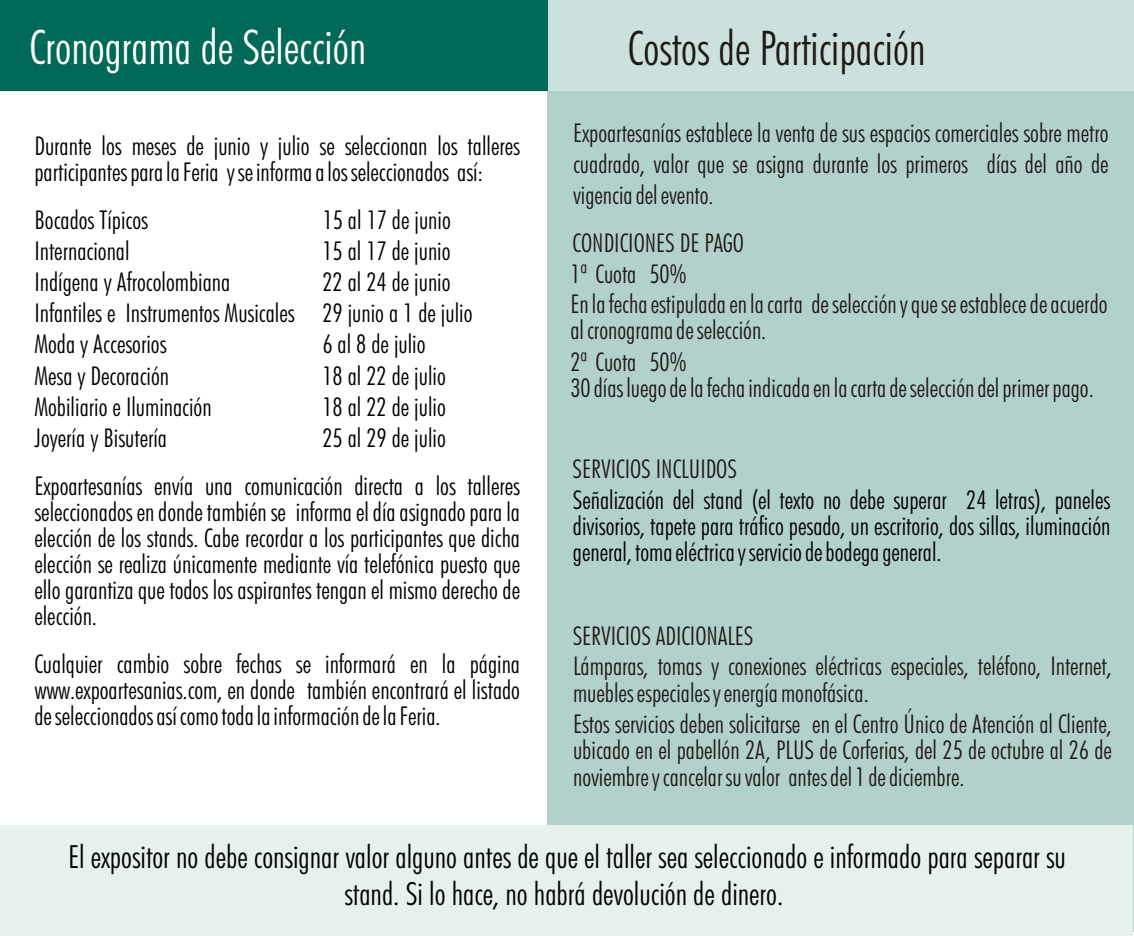
<style>
.page{position:relative;width:1134px;height:936px;background:#fff}
.page>*{position:absolute;margin:0;border:0;box-sizing:border-box;transform-origin:0 0}
.t1{font:48px "Futura Lt Cn BT";color:#fff}
.t2{font:48px "Futura Lt Cn BT";color:#1f1a17}
.t3{font:32px/37px "Futura Lt Cn BT";color:#000;text-align:center}
.t4{font:26px/26px "Futura Lt Cn BT";color:#000}
.t5{font:26px/26.4px "Futura Lt Cn BT";color:#1f1a17}
</style>
<div class="page">
<div style="left:547px;top:78px;width:587px;height:854px;background:#b3d1cc"></div>
<div style="left:1px;top:825px;width:1132px;height:111px;background:#e6f0ed"></div>
<div style="left:0;top:0;width:1134px;height:91px;background:#006957"></div>
<div style="left:548px;top:0;width:586px;height:91px;background:#cce0de"></div>
<h1 class="t1" style="left:29px;top:28px;width:338px">Cronograma de Selección</h1>
<p class="t4" style="left:34px;top:135px;width:487px">Durante los meses de junio y julio se seleccionan los talleres participantes para la Feria y se informa a los seleccionados así:</p>
<p class="t4" style="left:34px;top:209px;width:115px">Bocados Típicos</p>
<p class="t4" style="left:323px;top:209px;width:130px">15 al 17 de junio</p>
<p class="t4" style="left:34px;top:240px;width:97px">Internacional</p>
<p class="t4" style="left:322px;top:240px;width:130px">15 al 17 de junio</p>
<p class="t4" style="left:34px;top:271px;width:197px">Indígena y Afrocolombiana</p>
<p class="t4" style="left:34px;top:269px;width:440px;line-height:31.2px;text-indent:288px">22 al 24 de junio<br>Infantiles e Instrumentos Musicales 29 junio a 1 de julio<br>Moda y Accesorios</p>
<p class="t4" style="left:322px;top:334px;width:105px">6 al 8 de julio</p>
<p class="t4" style="left:34px;top:365px;width:136px">Mesa y Decoración</p>
<p class="t4" style="left:322px;top:365px;width:125px">18 al 22 de julio</p>
<p class="t4" style="left:34px;top:396px;width:179px">Mobiliario e Iluminación</p>
<p class="t4" style="left:322px;top:396px;width:125px">18 al 22 de julio</p>
<p class="t4" style="left:34px;top:427px;width:134px">Joyería y Bisutería</p>
<p class="t4" style="left:34px;top:416px;width:487px;line-height:48px;text-indent:288px">25 al 29 de julio<br>Expoartesanías envía una comunicación directa a los talleres</p>
<p class="t4" style="left:34px;top:501px;width:487px;text-align:justify">seleccionados en donde también se informa el día asignado para la elección de los stands. Cabe recordar a los participantes que dicha elección se realiza únicamente mediante vía telefónica puesto que ello garantiza que todos los aspirantes tengan el mismo derecho de elección.</p>
<p class="t4" style="left:34px;top:653px;width:487px;text-align:justify">Cualquier cambio sobre fechas se informará en la página www.expoartesanias.com, en donde también encontrará el listado de seleccionados así como toda la información de la Feria.</p>
<h1 class="t2" style="left:628px;top:28px;width:299px">Costos de Participación</h1>
<p class="t5" style="left:573px;top:119px;width:537px;line-height:31.2px;text-align:justify">Expoartesanías establece la venta de sus espacios comerciales sobre metro cuadrado, valor que se asigna durante los primeros días del año de vigencia del evento.</p>
<p class="t5" style="left:573px;top:232px;width:173px">CONDICIONES DE PAGO</p>
<p class="t5" style="left:570px;top:261px;width:539px;line-height:30px">1ª Cuota 50%<br>En la fecha estipulada en la carta de selección y que se establece de acuerdo</p>
<p class="t5" style="left:570px;top:316px;width:197px;line-height:32px">al cronograma de selección.<br>2ª Cuota 50%</p>
<p class="t5" style="left:570px;top:377px;width:525px">30 días luego de la fecha indicada en la carta de selección del primer pago.</p>
<p class="t5" style="left:573px;top:458px;width:166px">SERVICIOS INCLUIDOS</p>
<p class="t4" style="left:573px;top:489px;width:539px;text-align:justify">Señalización del stand (el texto no debe superar 24 letras), paneles divisorios, tapete para tráfico pesado, un escritorio, dos sillas, iluminación general, toma eléctrica y servicio de bodega general.</p>
<p class="t5" style="left:573px;top:625px;width:182px">SERVICIOS ADICIONALES</p>
<p class="t5" style="left:573px;top:655px;width:540px">Lámparas, tomas y conexiones eléctricas especiales, teléfono, Internet, muebles especiales y energía monofásica.</p>
<p class="t5" style="left:573px;top:713px;width:540px;text-align:justify">Estos servicios deben solicitarse en el Centro Único de Atención al Cliente, ubicado en el pabellón 2A, PLUS de Corferias, del 25 de octubre al 26 de noviembre y cancelar su valor antes del 1 de diciembre.</p>
<p class="t3" style="left:68px;top:841px;width:999px">El expositor no debe consignar valor alguno antes de que el taller sea seleccionado e informado para separar su stand. Si lo hace, no habrá devolución de dinero.</p>
</div>
